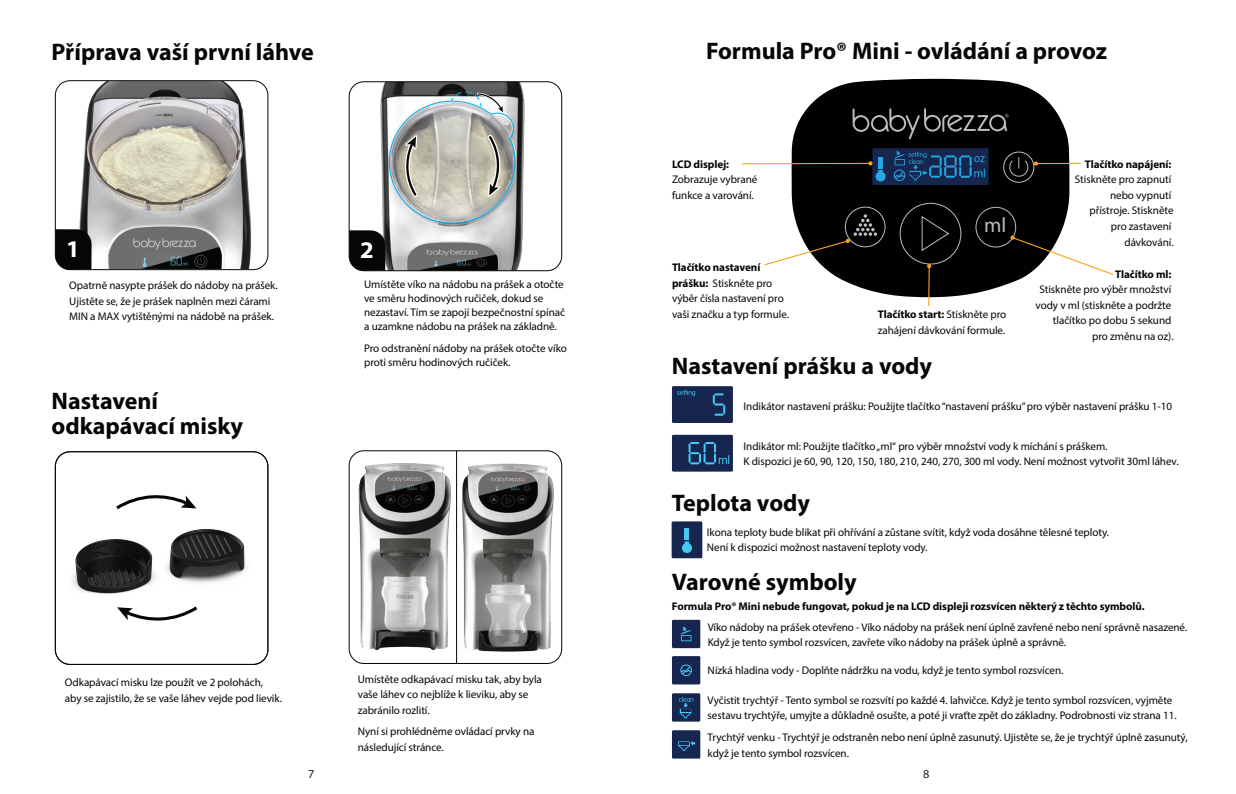
<style>
.page{position:relative;width:1236px;height:794px;background:#fff}
.page>*{position:absolute;margin:0;border:0;box-sizing:border-box;transform-origin:0 0}
.t1{font:700 24px/25px "Myriad Pro";color:#060605}
.t2{font:700 23.9px "Myriad Pro";color:#fff}
.t3{font:20.9px "Myriad Pro";color:#bcbdc0}
.t4{font:12.2px "Myriad Pro";color:#211e1e}
.t5{font:11.1px/15.5px "Myriad Pro";letter-spacing:-.005em;color:#060605}
.t6{font:700 11.1px "Myriad Pro";letter-spacing:-.005em;color:#060605}
.s1{font-weight:700}
</style>
<div class="page">
<div style="left:672px;top:521px;width:30px;height:37px;background:#16264f"></div>
<img style="left:358px;top:463px;width:93px;height:187px">
<svg style="left:791px;top:79px;width:278px;height:218px;background:#292929"></svg>
<div style="left:900px;top:203px;width:61px;height:61px;border:1px solid #bcbdc0;border-radius:50%"></div>
<div style="left:976px;top:207px;width:40px;height:40px;border:1px solid #bcbdc0;border-radius:50%"></div>
<div style="left:845px;top:207px;width:40px;height:40px;border:1px solid #bcbdc0;border-radius:50%"></div>
<svg style="left:853px;top:108px;width:155px;height:31px;background:#232424"></svg>
<div style="left:872px;top:148px;width:117px;height:37px;background:#16264f"></div>
<div style="left:878px;top:157px;width:5px;height:12px;background:#27a7df"></div>
<svg style="left:682px;top:541px;width:10px;height:12px"></svg>
<hr style="left:685px;top:528px;width:4px;height:12px;background:#45c8f4">
<svg style="left:894px;top:151px;width:91px;height:30px"></svg>
<div style="left:1003px;top:152px;width:31px;height:31px;border:1px solid #bcbdc0;border-radius:50%"></div>
<img style="left:56px;top:82px;width:211px;height:187px">
<img style="left:382px;top:83px;width:143px;height:186px">
<div style="left:55px;top:80px;width:213px;height:190px;border:1px solid #060605;border-radius:15px"></div>
<svg style="left:55px;top:229px;width:37px;height:41px;background:#161615"></svg>
<div style="left:349px;top:450px;width:213px;height:214px;border:1px solid #060605;border-radius:15px"></div>
<div style="left:55px;top:451px;width:213px;height:214px;border:1px solid #060605;border-radius:15px"></div>
<svg style="left:117px;top:606px;width:81px;height:15px"></svg>
<svg style="left:116px;top:495px;width:81px;height:15px"></svg>
<hr style="left:1036px;top:163px;width:45px;height:1px;background:#f9a21b">
<svg style="left:1008px;top:157px;width:30px;height:21px"></svg>
<svg style="left:1010px;top:235px;width:103px;height:41px"></svg>
<svg style="left:927px;top:264px;width:4px;height:42px"></svg>
<svg style="left:742px;top:161px;width:144px;height:21px"></svg>
<hr style="left:456px;top:451px;width:1px;height:212px;background:#060605">
<img style="left:72px;top:529px;width:175px;height:65px">
<img style="left:462px;top:463px;width:92px;height:189px">
<svg style="left:764px;top:214px;width:113px;height:52px"></svg>
<svg style="left:921px;top:215px;width:29px;height:37px"></svg>
<svg style="left:349px;top:90px;width:166px;height:181px"></svg>
<div style="left:672px;top:656px;width:28px;height:28px;background:#16264f"></div>
<svg style="left:680px;top:664px;width:12px;height:12px"></svg>
<div style="left:672px;top:620px;width:28px;height:28px;background:#16264f"></div>
<svg style="left:681px;top:626px;width:10px;height:15px"></svg>
<div style="left:672px;top:386px;width:61px;height:37px;background:#16264f"></div>
<svg style="left:713px;top:393px;width:12px;height:23px"></svg>
<svg style="left:677px;top:390px;width:18px;height:6px"></svg>
<div style="left:672px;top:730px;width:28px;height:28px;background:#16264f"></div>
<svg style="left:678px;top:741px;width:17px;height:10px"></svg>
<div style="left:672px;top:693px;width:28px;height:28px;background:#16264f"></div>
<svg style="left:679px;top:696px;width:14px;height:22px"></svg>
<div style="left:672px;top:435px;width:61px;height:36px;background:#16264f"></div>
<svg style="left:688px;top:442px;width:41px;height:22px"></svg>
<h1 class="t1" style="left:52px;top:38px;width:264px">Příprava vaší první láhve</h1>
<h2 class="t2" style="left:66px;top:233px;width:15px">1</h2>
<h2 class="t2" style="left:360px;top:234px;width:15px">2</h2>
<p class="t5" style="left:69px;top:277px;width:210px">Opatrně nasypte prášek do nádoby na prášek.<br>Ujistěte se, že je prášek naplněn mezi čárami<br>MIN a MAX vytištěnými na nádobě na prášek.</p>
<p class="t5" style="left:364px;top:277px;width:202px;line-height:14px">Umístěte víko na nádobu na prášek a otočte ve směru hodinových ručiček, dokud se nezastaví. Tím se zapojí bezpečnostní spínač a uzamkne nádobu na prášek na základně.</p>
<p class="t5" style="left:364px;top:341px;width:204px;line-height:14px">Pro odstranění nádoby na prášek otočte víko proti směru hodinových ručiček.</p>
<h1 class="t1" style="left:52px;top:387px;width:193px">Nastavení odkapávací misky</h1>
<p class="t5" style="left:65px;top:674px;width:219px">Odkapávací misku lze použít ve 2 polohách, aby se zajistilo, že se vaše láhev vejde pod lievik.</p>
<p class="t5" style="left:358px;top:671px;width:186px">Umístěte odkapávací misku tak, aby byla vaše láhev co nejblíže k lieviku, aby se zabránilo rozlití.</p>
<p class="t5" style="left:358px;top:723px;width:178px">Nyní si prohlédněme ovládací prvky na následující stránce.</p>
<h1 class="t1" style="left:706px;top:38px;width:402px">Formula Pro® Mini - ovládání a provoz</h1>
<p class="t6" style="left:672px;top:157px;width:59px">LCD displej:</p>
<p class="t5" style="left:672px;top:172px;width:87px">Zobrazuje vybrané funkce a varování.</p>
<p class="t5" style="left:672px;top:260px;width:119px"><span class="s1">Tlačítko nastavení prášku:</span> Stiskněte pro výběr čísla nastavení pro vaši značku a typ formule.</p>
<h3 class="t3" style="left:984px;top:212px;width:24px">ml</h3>
<p class="t5" style="left:878px;top:306px;width:130px"><span class="s1">Tlačítko start:</span> Stiskněte pro zahájení dávkování formule.</p>
<h1 class="t1" style="left:672px;top:353px;width:262px">Nastavení prášku a vody</h1>
<p class="t6" style="left:1085px;top:157px;width:88px">Tlačítko napájení:</p>
<p class="t5" style="left:1075px;top:172px;width:100px;text-align:right">Stiskněte pro zapnutí nebo vypnutí přístroje. Stiskněte pro zastavení dávkování.</p>
<p class="t6" style="left:1115px;top:267px;width:58px">Tlačítko ml:</p>
<p class="t5" style="left:1035px;top:281px;width:140px;text-align:right">Stiskněte pro výběr množství vody v ml (stiskněte a podržte tlačítko po dobu 5 sekund<br>pro změnu na oz).</p>
<p class="t5" style="left:744px;top:398px;width:430px">Indikátor nastavení prášku: Použijte tlačítko “nastavení prášku” pro výběr nastavení prášku 1-10</p>
<p class="t5" style="left:744px;top:438px;width:437px">Indikátor ml: Použijte tlačítko „ml“ pro výběr množství vody k míchání s práškem.<br>K dispozici je 60, 90, 120, 150, 180, 210, 240, 270, 300 ml vody. Není možnost vytvořit 30ml láhev.</p>
<h1 class="t1" style="left:672px;top:489px;width:140px">Teplota vody</h1>
<p class="t5" style="left:707px;top:524px;width:404px">Ikona teploty bude blikat při ohřívání a zůstane svítit, když voda dosáhne tělesné teploty.<br>Není k dispozici možnost nastavení teploty vody.</p>
<h1 class="t1" style="left:672px;top:569px;width:186px">Varovné symboly</h1>
<p class="t6" style="left:672px;top:599px;width:474px">Formula Pro® Mini nebude fungovat, pokud je na LCD displeji rozsvícen některý z těchto symbolů.</p>
<p class="t5" style="left:708px;top:619px;width:481px">Víko nádoby na prášek otevřeno - Víko nádoby na prášek není úplně zavřené nebo není správně nasazené.<br>Když je tento symbol rozsvícen, zavřete víko nádoby na prášek úplně a správně.</p>
<p class="t5" style="left:708px;top:662px;width:357px">Nízká hladina vody - Doplňte nádržku na vodu, když je tento symbol rozsvícen.</p>
<p class="t5" style="left:708px;top:692px;width:471px">Vyčistit trychtýř - Tento symbol se rozsvítí po každé 4. lahvičce. Když je tento symbol rozsvícen, vyjměte sestavu trychtýře, umyjte a důkladně osušte, a poté ji vraťte zpět do základny. Podrobnosti viz strana 11.</p>
<p class="t5" style="left:708px;top:729px;width:481px">Trychtýř venku - Trychtýř je odstraněn nebo není úplně zasunutý. Ujistěte se, že je trychtýř úplně zasunutý, když je tento symbol rozsvícen.</p>
<p class="t4" style="left:308px;top:767px;width:8px">7</p>
<p class="t4" style="left:923px;top:767px;width:8px">8</p>
</div>
